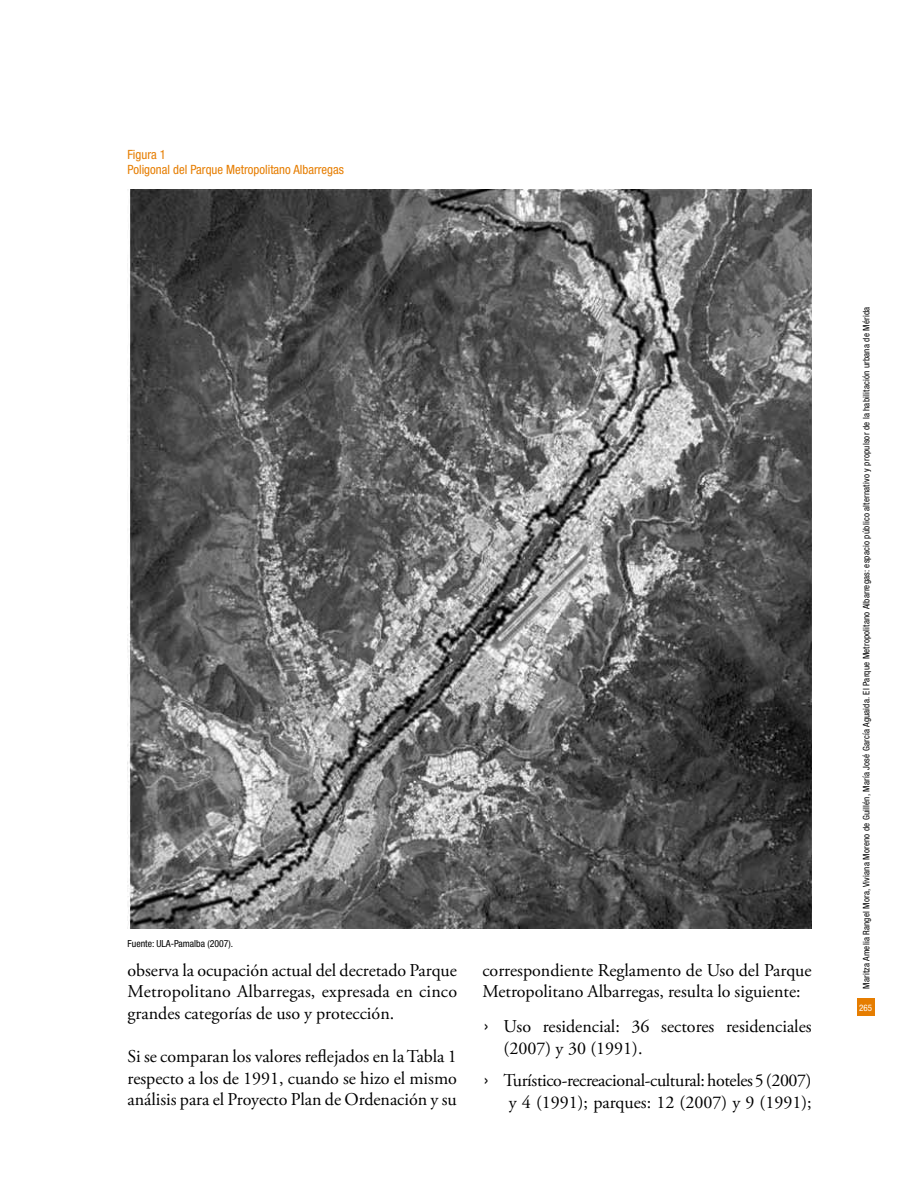
<style>
.page{position:relative;width:918px;height:1188px;background:#fff}
.page>*{position:absolute;margin:0;border:0;box-sizing:border-box;transform-origin:0 0}
.t1{font:18px/21.6px "Adobe Garamond Pro";color:#000}
.t2{font:18px/21.6px "Adobe Garamond Pro";letter-spacing:-.02em;color:#000;text-align:right}
.t3{font:condensed 12.75px/15.3px "Helvetica Neue";color:#e67d00}
.t4{font:condensed 9.75px "Helvetica Neue";color:#000}
.t5{font:condensed 9px "Helvetica Neue";letter-spacing:.02em;color:#000}
.t6{font:condensed 9px "Helvetica Neue";color:#fff}
.s1{font-family:"Helvetica Neue";font-stretch:condensed}
</style>
<div class="page">
<div style="left:857px;top:999px;width:17px;height:17px;background:#e67d00"></div>
<img style="left:128px;top:189px;width:684px;height:740px">
<p class="t3" style="left:128px;top:147px;width:218px">Figura 1<br>Poligonal del Parque Metropolitano Albarregas</p>
<p class="t4" style="left:128px;top:938px;width:107px">Fuente: ULA-Pamalba (2007).</p>
<p class="t1" style="left:128px;top:960px;width:331px;text-align:justify">observa la ocupación actual del decretado Parque Metropolitano Albarregas, expresada en cinco grandes categorías de uso y protección.</p>
<p class="t1" style="left:128px;top:1046px;width:331px;text-align:justify">Si se comparan los valores reflejados en la Tabla 1 respecto a los de 1991, cuando se hizo el mismo análisis para el Proyecto Plan de Ordenación y su</p>
<p class="t1" style="left:482px;top:960px;width:331px">correspondiente Reglamento de Uso del Parque<br>Metropolitano Albarregas, resulta lo siguiente:</p>
<p class="t1" style="left:504px;top:1017px;width:310px;text-indent:-19px"><span class="s1">›</span> Uso residencial: 36 sectores residenciales (2007) y 30 (1991).</p>
<p class="t2" style="left:484px;top:1070px;width:329px"><span class="s1">›</span> Turístico-recreacional-cultural: hoteles 5 (2007) y 4 (1991); parques: 12 (2007) y 9 (1991);</p>
<p class="t5" style="left:861px;top:989px;width:683px;rotate:-90deg">Maritza Amelia Rangel Mora, Viviana Moreno de Guillén, María José García Aguaida. El Parque Metropolitano Albarregas: espacio público alternativo y propulsor de la habilitación urbana de Mérida</p>
<p class="t6" style="left:859px;top:1003px;width:14px">265</p>
</div>
